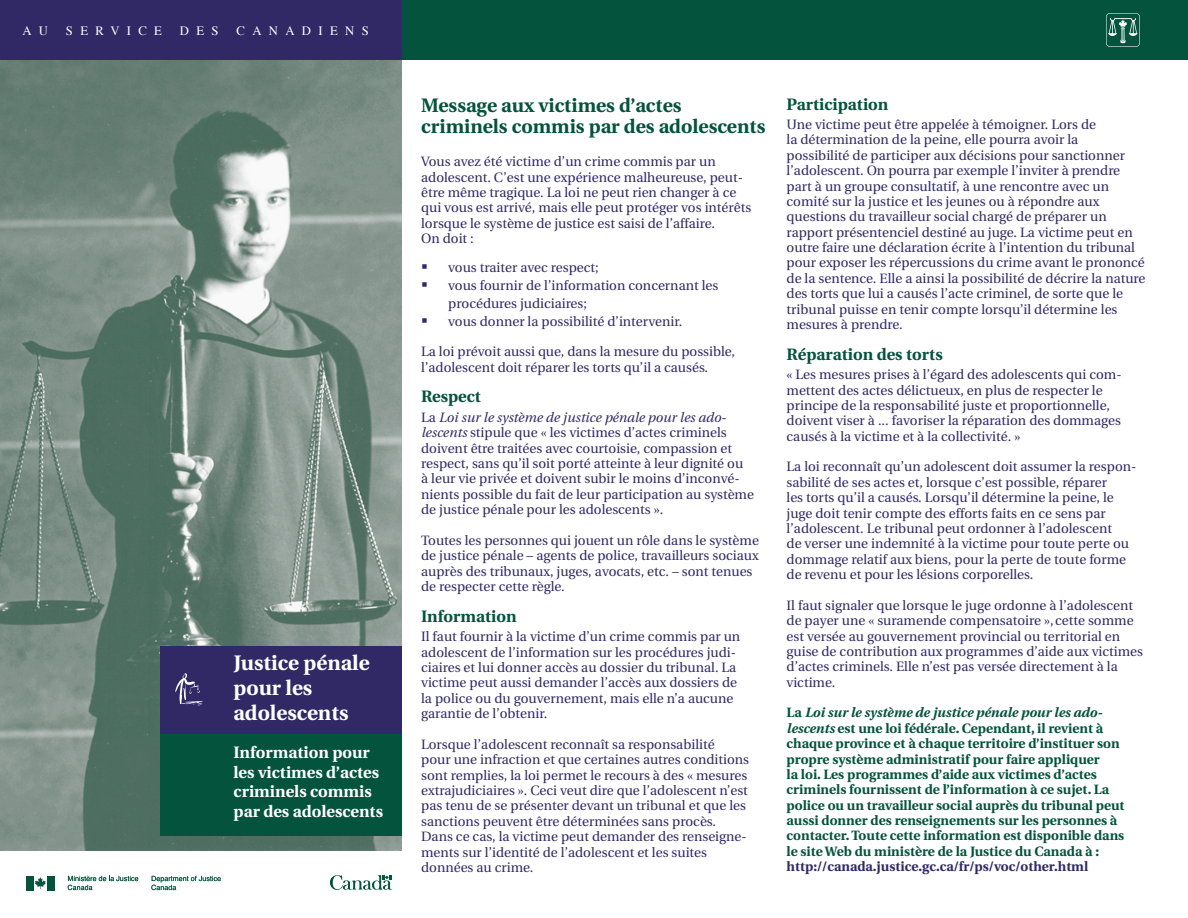
<style>
.page{position:relative;width:1188px;height:918px;background:#fff}
.page>*{position:absolute;margin:0;border:0;box-sizing:border-box;transform-origin:0 0}
.t1{font:700 21px/25.2px "Utopia";color:#fff}
.t2{font:700 19.5px/21px "Utopia";color:#04533d}
.t3{font:700 16.5px/19.8px "Utopia";color:#fff}
.t4{font:700 16.5px "Utopia";color:#04533d}
.t5{font:13.5px/15.3px "Utopia";color:#302965}
.t6{font:700 13.5px/15.3px "Utopia";color:#04533d}
.t7{font:700 13.5px "Utopia";color:#302965}
.t8{font:12.75px "Times";letter-spacing:.575em;color:#fcfcfc}
.s1{font-style:italic}
</style>
<div class="page">
<div style="left:401px;top:0;width:787px;height:60px;background:#04533d"></div>
<img style="left:1106px;top:13px;width:33px;height:33px">
<img style="left:0;top:60px;width:402px;height:790px">
<div style="left:0;top:0;width:402px;height:60px;background:#302965"></div>
<div style="left:161px;top:733px;width:241px;height:102px;background:#04533d"></div>
<div style="left:161px;top:647px;width:241px;height:87px;background:#302965"></div>
<svg style="left:175px;top:673px;width:28px;height:33px"></svg>
<div style="left:26px;top:876px;width:7px;height:14px;background:#04533d"></div>
<div style="left:48px;top:876px;width:7px;height:14px;background:#04533d"></div>
<svg style="left:35px;top:877px;width:11px;height:12px"></svg>
<svg style="left:151px;top:876px;width:70px;height:14px"></svg>
<svg style="left:68px;top:876px;width:70px;height:14px"></svg>
<svg style="left:330px;top:875px;width:62px;height:15px"></svg>
<p class="t8" style="left:22px;top:22px;width:27px">A U</p>
<p class="t8" style="left:66px;top:22px;width:98px">SERVICE</p>
<p class="t8" style="left:180px;top:22px;width:40px">DES</p>
<p class="t8" style="left:237px;top:22px;width:134px">CANADIENS</p>
<p class="t1" style="left:234px;top:650px;width:138px">Justice pénale pour les adolescents</p>
<p class="t3" style="left:234px;top:742px;width:151px">Information pour les victimes d’actes criminels commis par des adolescents</p>
<p class="t2" style="left:421px;top:95px;width:346px">Message aux victimes d’actes criminels commis par des adolescents</p>
<p class="t5" style="left:421px;top:154px;width:332px">Vous avez été victime d’un crime commis par un adolescent. C’est une expérience malheureuse, peut&shy;être même tragique. La loi ne peut rien changer à ce qui vous est arrivé, mais elle peut protéger vos intérêts lorsque le système de justice est saisi de l’affaire.<br>On doit :</p>
<p class="t5" style="left:421px;top:260px;width:179px">▪ vous traiter avec respect;</p>
<p class="t5" style="left:421px;top:278px;width:299px">▪ vous fournir de l’information concernant les</p>
<p class="t5" style="left:448px;top:296px;width:140px">procédures judiciaires;</p>
<p class="t5" style="left:421px;top:314px;width:263px">▪ vous donner la possibilité d’intervenir.</p>
<p class="t5" style="left:421px;top:344px;width:316px">La loi prévoit aussi que, dans la mesure du possible, l’adolescent doit réparer les torts qu’il a causés.</p>
<p class="t4" style="left:421px;top:387px;width:61px">Respect</p>
<p class="t5" style="left:421px;top:410px;width:334px">La <span class="s1">Loi sur le système de justice pénale pour les ado&shy;lescents</span> stipule que « les victimes d’actes criminels doivent être traitées avec courtoisie, compassion et respect, sans qu’il soit porté atteinte à leur dignité ou<br>à leur vie privée et doivent subir le moins d’inconvé&shy;nients possible du fait de leur participation au système de justice pénale pour les adolescents ».</p>
<p class="t5" style="left:421px;top:533px;width:339px">Toutes les personnes qui jouent un rôle dans le système de justice pénale – agents de police, travailleurs sociaux auprès des tribunaux, juges, avocats, etc. – sont tenues de respecter cette règle.</p>
<p class="t4" style="left:421px;top:607px;width:97px">Information</p>
<p class="t5" style="left:421px;top:629px;width:321px">Il faut fournir à la victime d’un crime commis par un adolescent de l’information sur les procédures judi&shy;ciaires et lui donner accès au dossier du tribunal. La victime peut aussi demander l’accès aux dossiers de la police ou du gouvernement, mais elle n’a aucune garantie de l’obtenir.</p>
<p class="t5" style="left:421px;top:737px;width:329px">Lorsque l’adolescent reconnaît sa responsabilité<br>pour une infraction et que certaines autres conditions sont remplies, la loi permet le recours à des « mesures extrajudiciaires ». Ceci veut dire que l’adolescent n’est pas tenu de se présenter devant un tribunal et que les sanctions peuvent être déterminées sans procès.<br>Dans ce cas, la victime peut demander des renseigne&shy;ments sur l’identité de l’adolescent et les suites données au crime.</p>
<p class="t4" style="left:787px;top:94px;width:103px">Participation</p>
<p class="t5" style="left:787px;top:117px;width:311px">Une victime peut être appelée à témoigner. Lors de la détermination de la peine, elle pourra avoir la</p>
<p class="t5" style="left:787px;top:148px;width:360px">possibilité de participer aux décisions pour sanctionner l’adolescent. On pourra par exemple l’inviter à prendre part à un groupe consultatif, à une rencontre avec un comité sur la justice et les jeunes ou à répondre aux questions du travailleur social chargé de préparer un rapport présentenciel destiné au juge. La victime peut en outre faire une déclaration écrite à l’intention du tribunal pour exposer les répercussions du crime avant le prononcé de la sentence. Elle a ainsi la possibilité de décrire la nature des torts que lui a causés l’acte criminel, de sorte que le tribunal puisse en tenir compte lorsqu’il détermine les mesures à prendre.</p>
<p class="t4" style="left:787px;top:345px;width:158px">Réparation des torts</p>
<p class="t5" style="left:787px;top:367px;width:337px">« Les mesures prises à l’égard des adolescents qui com&shy;mettent des actes délictueux, en plus de respecter le principe de la responsabilité juste et proportionnelle, doivent viser à ... favoriser la réparation des dommages causés à la victime et à la collectivité. »</p>
<p class="t5" style="left:787px;top:459px;width:351px">La loi reconnaît qu’un adolescent doit assumer la respon&shy;sabilité de ses actes et, lorsque c’est possible, réparer<br>les torts qu’il a causés. Lorsqu’il détermine la peine, le juge doit tenir compte des efforts faits en ce sens par l’adolescent. Le tribunal peut ordonner à l’adolescent<br>de verser une indemnité à la victime pour toute perte ou dommage relatif aux biens, pour la perte de toute forme de revenu et pour les lésions corporelles.</p>
<p class="t5" style="left:787px;top:598px;width:358px">Il faut signaler que lorsque le juge ordonne à l’adolescent de payer une « suramende compensatoire », cette somme est versée au gouvernement provincial ou territorial en guise de contribution aux programmes d’aide aux victimes d’actes criminels. Elle n’est pas versée directement à la victime.</p>
<p class="t6" style="left:787px;top:705px;width:339px">La <span class="s1">Loi sur le système de justice pénale pour les ado&shy;lescents</span> est une loi fédérale. Cependant, il revient à chaque province et à chaque territoire d’instituer son propre système administratif pour faire appliquer<br>la loi. Les programmes d’aide aux victimes d’actes criminels fournissent de l’information à ce sujet. La police ou un travailleur social auprès du tribunal peut aussi donner des renseignements sur les personnes à contacter. Toute cette information est disponible dans le site Web du ministère de la Justice du Canada à :</p>
<p class="t7" style="left:787px;top:859px;width:303px">http://canada.justice.gc.ca/fr/ps/voc/other.html</p>
</div>
